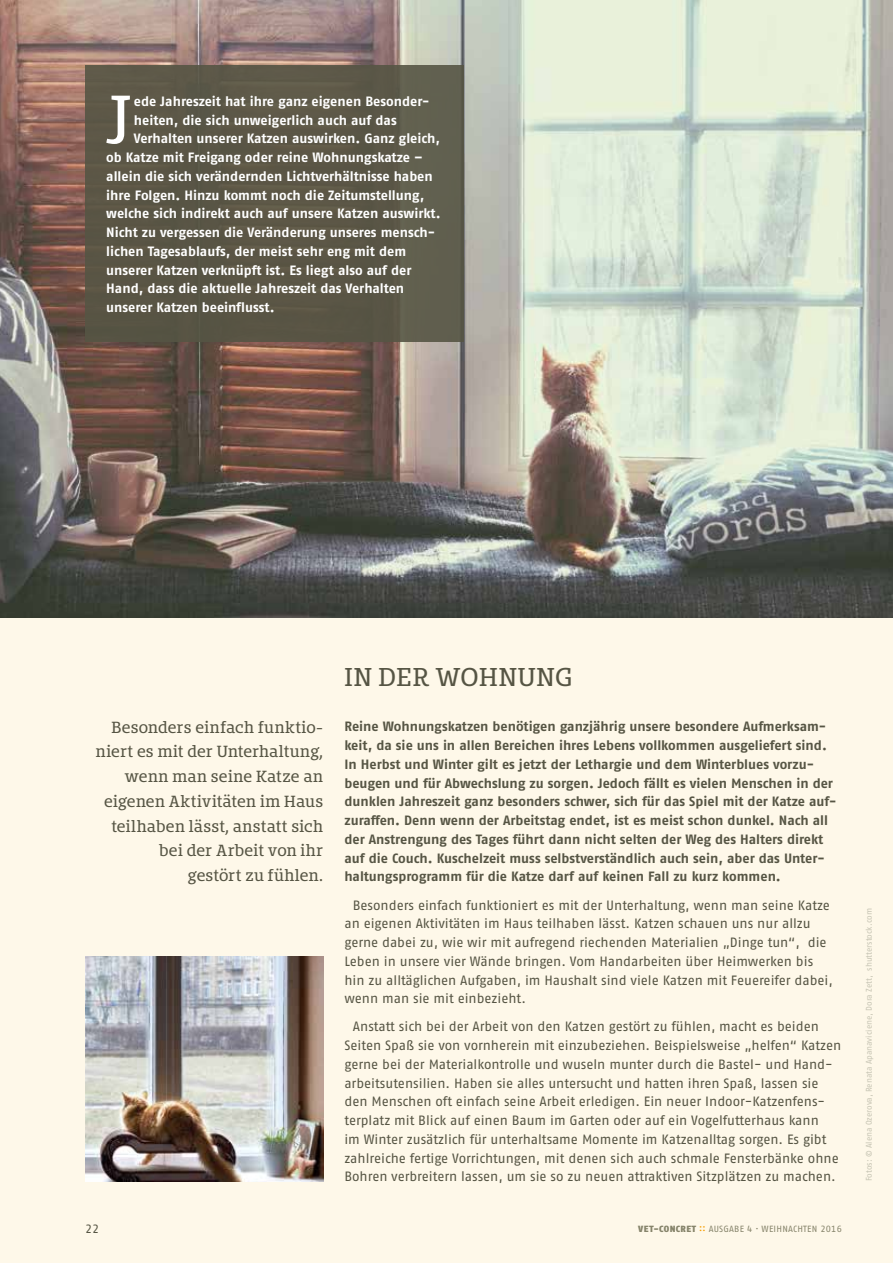
<style>
.page{position:relative;width:893px;height:1263px;background:#fef8e9}
.page>*{position:absolute;margin:0;border:0;box-sizing:border-box;transform-origin:0 0}
.t1{font:63.45px "Bommer Slab";color:#fff}
.t2{font:24px "Bommer Slab";letter-spacing:.03em;color:#565544}
.t3{font:15px/24.8px "Bommer Slab";letter-spacing:.02em;color:#565544;text-align:right}
.t4{font:13.5px/18.8px "Fago No";letter-spacing:-.005em;color:#565544}
.t5{font:13.5px/18.8px "Fago No Bold Lf";color:#565544}
.t6{font:13.5px "Fago No Bold Lf";letter-spacing:-.005em;color:#fff}
.t7{font:12px "Fago No Regular Tf";color:#565544}
.t8{font:9px "Fago No Regular Tf";letter-spacing:.025em;color:#86846b}
.t9{font:8.25px "Fago No Regular Tf";letter-spacing:-.005em;color:#c6c4b3}
.s1{font-family:"Fago No Black Lf"}
.s2{font-family:"Fago No Med";color:#f59c00}
</style>
<div class="page">
<hr style="left:892px;top:619px;width:1px;height:644px;background:#565544">
<img style="left:0;top:0;width:893px;height:617px">
<img style="left:85px;top:956px;width:238px;height:225px">
<div style="left:85px;top:65px;width:378px;height:277px;background:#565544"></div>
<h1 class="t1" style="left:105px;top:73px;width:28px">J</h1>
<p class="t6" style="left:134px;top:93px;width:295px">ede Jahreszeit hat ihre ganz eigenen Besonder-</p>
<p class="t6" style="left:134px;top:112px;width:264px">heiten, die sich unweigerlich auch auf das</p>
<p class="t6" style="left:134px;top:131px;width:308px">Verhalten unserer Katzen auswirken. Ganz gleich,</p>
<p class="t6" style="left:106px;top:149px;width:318px">ob Katze mit Freigang oder reine Wohnungskatze –</p>
<p class="t6" style="left:106px;top:168px;width:328px">allein die sich verändernden Lichtverhältnisse haben</p>
<p class="t6" style="left:106px;top:187px;width:319px">ihre Folgen. Hinzu kommt noch die Zeitumstellung,</p>
<p class="t6" style="left:106px;top:206px;width:336px">welche sich indirekt auch auf unsere Katzen auswirkt.</p>
<p class="t6" style="left:106px;top:224px;width:330px">Nicht zu vergessen die Veränderung unseres mensch-</p>
<p class="t6" style="left:106px;top:243px;width:301px">lichen Tagesablaufs, der meist sehr eng mit dem</p>
<p class="t6" style="left:106px;top:262px;width:307px">unserer Katzen verknüpft ist. Es liegt also auf der</p>
<p class="t6" style="left:106px;top:281px;width:299px">Hand, dass die aktuelle Jahreszeit das Verhalten</p>
<p class="t6" style="left:106px;top:299px;width:170px">unserer Katzen beeinflusst.</p>
<p class="t3" style="left:96px;top:714px;width:229px">Besonders einfach funktio&shy;niert es mit der Unterhaltung, wenn man seine Katze an eigenen Aktivitäten im Haus teilhaben lässt, anstatt sich bei der Arbeit von ihr<br>gestört zu fühlen.</p>
<h2 class="t2" style="left:345px;top:659px;width:229px">IN DER WOHNUNG</h2>
<p class="t5" style="left:344px;top:717px;width:493px">Reine Wohnungskatzen benötigen ganzjährig unsere besondere Aufmerksam&shy;keit, da sie uns in allen Bereichen ihres Lebens vollkommen ausgeliefert sind.<br>In Herbst und Winter gilt es jetzt der Lethargie und dem Winterblues vorzu&shy;beugen und für Abwechslung zu sorgen. Jedoch fällt es vielen Menschen in der dunklen Jahreszeit ganz besonders schwer, sich für das Spiel mit der Katze auf&shy;zuraffen. Denn wenn der Arbeitstag endet, ist es meist schon dunkel. Nach all der Anstrengung des Tages führt dann nicht selten der Weg des Halters direkt auf die Couch. Kuschelzeit muss selbstverständlich auch sein, aber das Unter&shy;haltungsprogramm für die Katze darf auf keinen Fall zu kurz kommen.</p>
<p class="t4" style="left:344px;top:895px;width:490px;text-indent:9px">Besonders einfach funktioniert es mit der Unterhaltung, wenn man seine Katze an eigenen Aktivitäten im Haus teilhaben lässt. Katzen schauen uns nur allzu gerne dabei zu, wie wir mit aufregend riechenden Materialien „Dinge tun“, die Leben in unsere vier Wände bringen. Vom Handarbeiten über Heimwerken bis hin zu alltäglichen Aufgaben, im Haushalt sind viele Katzen mit Feuereifer dabei, wenn man sie mit einbezieht.</p>
<p class="t4" style="left:344px;top:1017px;width:498px;text-indent:9px">Anstatt sich bei der Arbeit von den Katzen gestört zu fühlen, macht es beiden Seiten Spaß sie von vornherein mit einzubeziehen. Beispielsweise „helfen“ Katzen gerne bei der Materialkontrolle und wuseln munter durch die Bastel- und Hand&shy;arbeitsutensilien. Haben sie alles untersucht und hatten ihren Spaß, lassen sie den Menschen oft einfach seine Arbeit erledigen. Ein neuer Indoor-Katzenfens&shy;terplatz mit Blick auf einen Baum im Garten oder auf ein Vogelfutterhaus kann<br>im Winter zusätzlich für unterhaltsame Momente im Katzenalltag sorgen. Es gibt zahlreiche fertige Vorrichtungen, mit denen sich auch schmale Fensterbänke ohne Bohren verbreitern lassen, um sie so zu neuen attraktiven Sitzplätzen zu machen.</p>
<p class="t7" style="left:85px;top:1222px;width:15px">22</p>
<p class="t8" style="left:638px;top:1223px;width:205px"><span class="s1">VET-CONCRET</span> <span class="s2">::</span> AUSGABE 4 · WEIHNACHTEN 2016</p>
<p class="t9" style="left:864px;top:1181px;width:275px;rotate:-90deg">Fotos: © Alena Ozerova, Renata Apanaviciene, Dora Zett, shutterstock.com</p>
</div>
